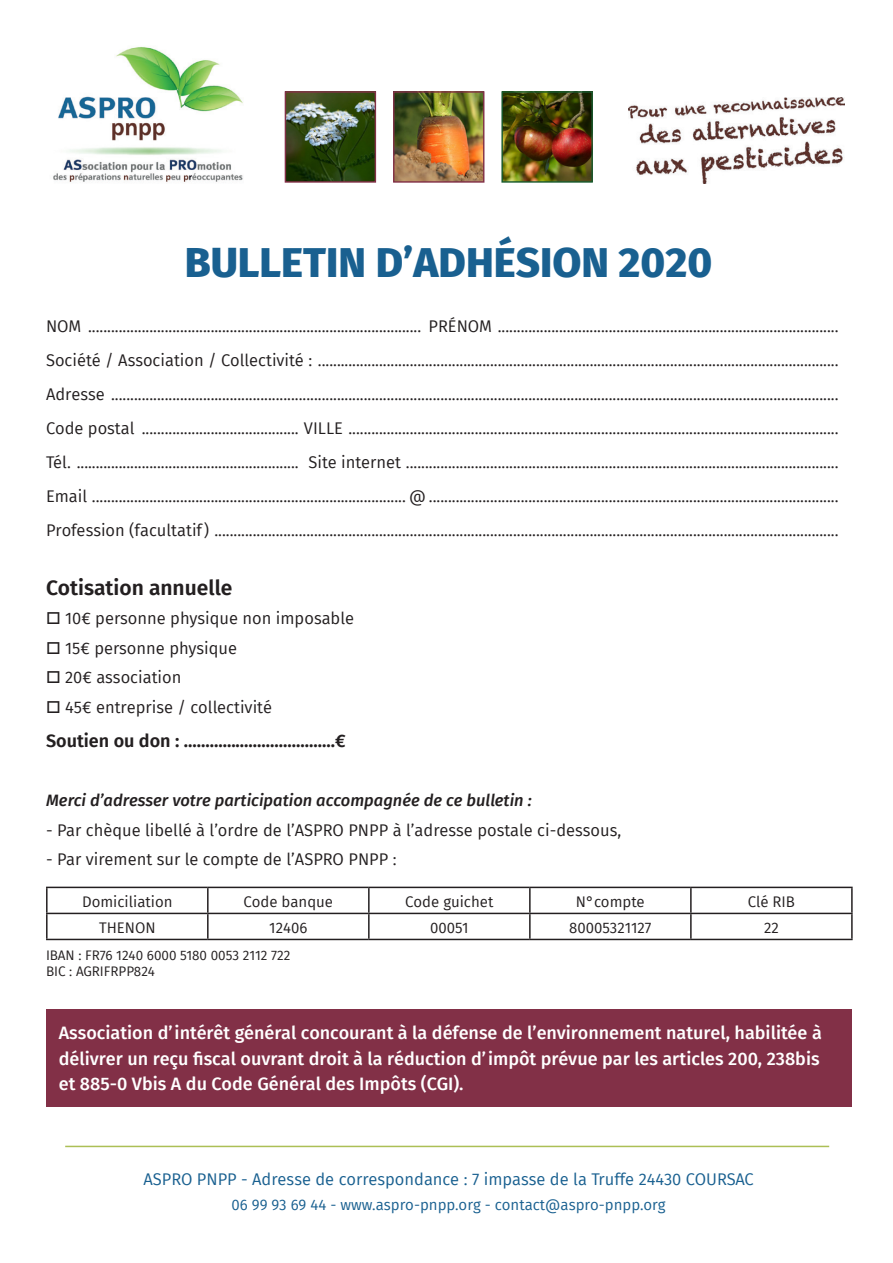
<style>
.page{position:relative;width:893px;height:1263px;background:#fff}
.page>*{position:absolute;margin:0;border:0;box-sizing:border-box;transform-origin:0 0}
.t1{font:800 42px "Fira Sans";color:#196090}
.t2{font:600 21px "Fira Sans";color:#231f20}
.t3{font:500 18px/25.5px "Fira Sans";color:#fff;text-align:justify}
.t4{font:600 18px "Fira Sans";color:#231f20}
.t5{font:16.5px "Fira Sans";color:#231f20}
.t6{font:16.5px "Fira Sans";color:#196090}
.t7{font:italic 500 16.5px "Fira Sans";color:#231f20}
.t8{font:15px "Fira Sans";color:#231f20}
.t9{font:15px "Fira Sans";color:#196090}
.t10{font:13.5px "Fira Sans";color:#231f20}
</style>
<div class="page">
<img style="left:53px;top:47px;width:190px;height:135px">
<img style="left:628px;top:97px;width:216px;height:87px">
<hr style="left:46px;top:887px;width:162px;height:1px;background:#231f20">
<hr style="left:46px;top:888px;width:2px;height:25px;background:#231f20">
<hr style="left:208px;top:887px;width:161px;height:1px;background:#231f20">
<hr style="left:207px;top:888px;width:2px;height:25px;background:#231f20">
<hr style="left:369px;top:887px;width:161px;height:1px;background:#231f20">
<hr style="left:368px;top:888px;width:2px;height:25px;background:#231f20">
<hr style="left:530px;top:887px;width:161px;height:1px;background:#231f20">
<hr style="left:529px;top:888px;width:2px;height:25px;background:#231f20">
<hr style="left:691px;top:887px;width:162px;height:1px;background:#231f20">
<hr style="left:690px;top:888px;width:2px;height:25px;background:#231f20">
<hr style="left:851px;top:888px;width:2px;height:25px;background:#231f20">
<hr style="left:46px;top:913px;width:162px;height:1px;background:#231f20">
<hr style="left:46px;top:914px;width:2px;height:25px;background:#231f20">
<hr style="left:208px;top:913px;width:161px;height:1px;background:#231f20">
<hr style="left:207px;top:914px;width:2px;height:25px;background:#231f20">
<hr style="left:369px;top:913px;width:161px;height:1px;background:#231f20">
<hr style="left:368px;top:914px;width:2px;height:25px;background:#231f20">
<hr style="left:530px;top:913px;width:161px;height:1px;background:#231f20">
<hr style="left:529px;top:914px;width:2px;height:25px;background:#231f20">
<hr style="left:691px;top:913px;width:162px;height:1px;background:#231f20">
<hr style="left:690px;top:914px;width:2px;height:25px;background:#231f20">
<hr style="left:851px;top:914px;width:2px;height:25px;background:#231f20">
<hr style="left:46px;top:939px;width:162px;height:1px;background:#231f20">
<hr style="left:208px;top:939px;width:161px;height:1px;background:#231f20">
<hr style="left:369px;top:939px;width:161px;height:1px;background:#231f20">
<hr style="left:530px;top:939px;width:161px;height:1px;background:#231f20">
<hr style="left:691px;top:939px;width:162px;height:1px;background:#231f20">
<div style="left:46px;top:1009px;width:805px;height:98px;background:#823047"></div>
<img style="left:503px;top:93px;width:88px;height:88px">
<div style="left:501px;top:91px;width:92px;height:92px;border:1px solid #185b2f"></div>
<img style="left:395px;top:93px;width:87px;height:88px">
<div style="left:393px;top:91px;width:91px;height:92px;border:1px solid #823047"></div>
<img style="left:287px;top:93px;width:87px;height:88px">
<div style="left:285px;top:91px;width:91px;height:92px;border:1px solid #823047"></div>
<hr style="left:65px;top:1146px;width:764px;height:1px;background:#acbf56">
<p class="t1" style="left:185px;top:226px;width:529px">BULLETIN D’ADHÉSION 2020</p>
<p class="t5" style="left:46px;top:314px;width:794px">NOM ....................................................................................... PRÉNOM .........................................................................................</p>
<p class="t5" style="left:46px;top:348px;width:794px">Société / Association / Collectivité : ........................................................................................................................................</p>
<p class="t5" style="left:46px;top:382px;width:794px">Adresse ..............................................................................................................................................................................................</p>
<p class="t5" style="left:46px;top:416px;width:794px">Code postal ......................................... VILLE ................................................................................................................................</p>
<p class="t5" style="left:46px;top:450px;width:794px">Tél. .......................................................... Site internet .................................................................................................................</p>
<p class="t5" style="left:46px;top:484px;width:794px">Email .................................................................................. @ ...........................................................................................................</p>
<p class="t5" style="left:46px;top:518px;width:794px">Profession (facultatif) ...................................................................................................................................................................</p>
<p class="t2" style="left:46px;top:570px;width:188px">Cotisation annuelle</p>
<p class="t5" style="left:46px;top:606px;width:309px">□ 10€ personne physique non imposable</p>
<p class="t5" style="left:46px;top:636px;width:193px">□ 15€ personne physique</p>
<p class="t5" style="left:46px;top:665px;width:137px">□ 20€ association</p>
<p class="t5" style="left:46px;top:695px;width:227px">□ 45€ entreprise / collectivité</p>
<p class="t4" style="left:46px;top:726px;width:301px">Soutien ou don : ...................................€</p>
<p class="t7" style="left:46px;top:787px;width:487px">Merci d’adresser votre participation accompagnée de ce bulletin :</p>
<p class="t5" style="left:46px;top:817px;width:577px">- Par chèque libellé à l’ordre de l’ASPRO PNPP à l’adresse postale ci-dessous,</p>
<p class="t5" style="left:46px;top:847px;width:352px">- Par virement sur le compte de l’ASPRO PNPP :</p>
<p class="t8" style="left:82px;top:891px;width:92px">Domiciliation</p>
<p class="t8" style="left:243px;top:891px;width:91px">Code banque</p>
<p class="t8" style="left:405px;top:891px;width:90px">Code guichet</p>
<p class="t8" style="left:576px;top:891px;width:70px">N°compte</p>
<p class="t8" style="left:748px;top:891px;width:49px">Clé RIB</p>
<p class="t8" style="left:99px;top:917px;width:58px">THENON</p>
<p class="t8" style="left:269px;top:917px;width:40px">12406</p>
<p class="t8" style="left:430px;top:917px;width:40px">00051</p>
<p class="t8" style="left:569px;top:917px;width:84px">80005321127</p>
<p class="t8" style="left:764px;top:917px;width:16px">22</p>
<p class="t10" style="left:46px;top:945px;width:246px">IBAN : FR76 1240 6000 5180 0053 2112 722</p>
<p class="t10" style="left:46px;top:961px;width:111px">BIC : AGRIFRPP824</p>
<p class="t3" style="left:59px;top:1019px;width:764px">Association d’intérêt général concourant à la défense de l’environnement naturel, habilitée à délivrer un reçu fiscal ouvrant droit à la réduction d’impôt prévue par les articles 200, 238bis et 885-0 Vbis A du Code Général des Impôts (CGI).</p>
<p class="t6" style="left:143px;top:1167px;width:612px">ASPRO PNPP - Adresse de correspondance : 7 impasse de la Truffe 24430 COURSAC</p>
<p class="t9" style="left:231px;top:1194px;width:436px">06 99 93 69 44 - www.aspro-pnpp.org - contact@aspro-pnpp.org</p>
</div>
